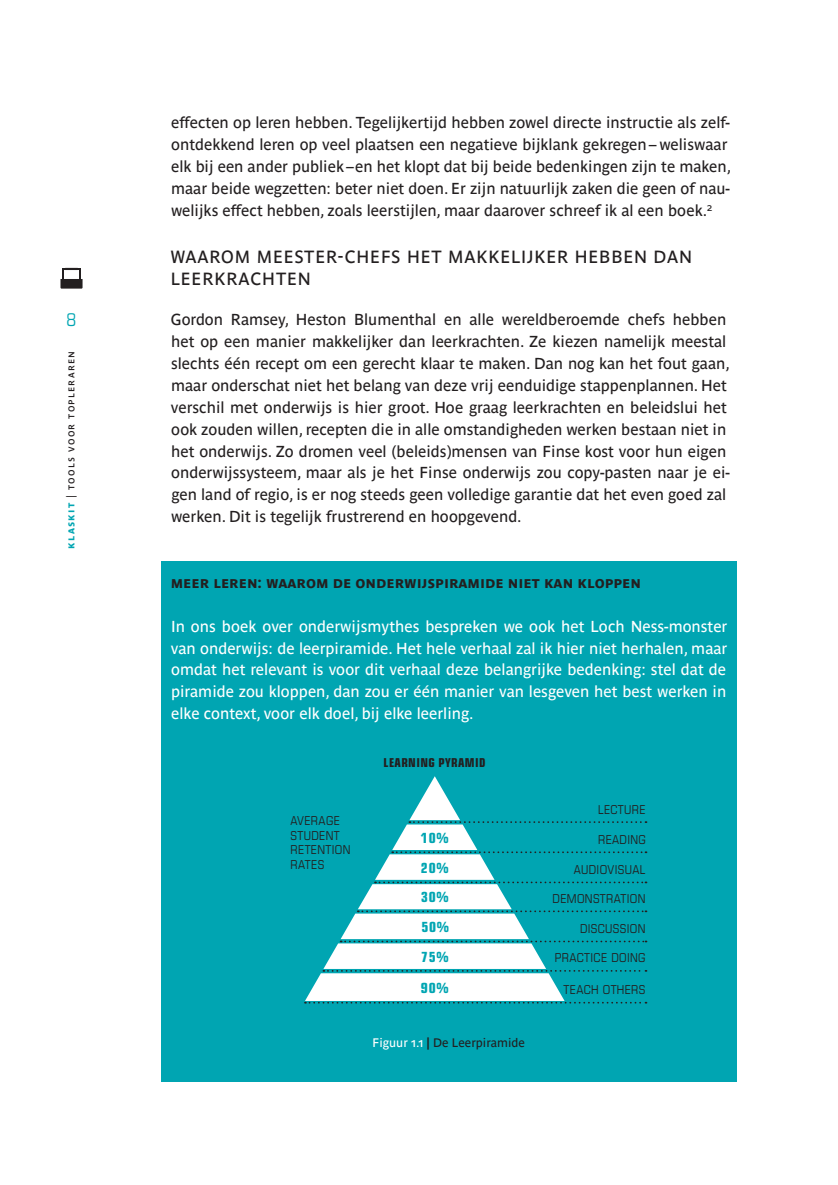
<style>
.page{position:relative;width:838px;height:1185px;background:#fff}
.page>*{position:absolute;margin:0;border:0;box-sizing:border-box;transform-origin:0 0}
.t1{font:17.5px/21.9px "Parisine Ptf";letter-spacing:.05em;color:#231f20}
.t2{font:condensed 17.5px "Eurostile";color:#00a5b2}
.t3{font:15.75px/21.9px "Parisine Ptf";color:#231f20}
.t4{font:15.75px/21.9px "Parisine Ptf";color:#fff;text-align:justify}
.t5{font:700 15.75px "Parisine Ptf";color:#231f20}
.t6{font:700 condensed 14px/29.9px "Eurostile";letter-spacing:.05em;color:#00a5b2;text-align:justify}
.t7{font:condensed 12.25px/14.5px "Eurostile";letter-spacing:.03em;color:#231f20}
.t8{font:12.25px "Parisine Ptf";color:#231f20}
.t9{font:700 condensed 12.25px "Eurostile";letter-spacing:.03em;color:#231f20}
.t10{font:10.5px "Parisine Ptf";letter-spacing:.115em;color:#231f20}
.s1{font-weight:700;color:#00a5b2}
.s2{color:#fff}
.s3{font-weight:700}
</style>
<div class="page">
<div style="left:161px;top:561px;width:575px;height:40px;background:#00a5b2"></div>
<div style="left:161px;top:583px;width:575px;height:40px;background:#00a5b2"></div>
<div style="left:161px;top:610px;width:575px;height:122px;background:#00a5b2"></div>
<div style="left:161px;top:719px;width:575px;height:35px;background:#00a5b2"></div>
<div style="left:161px;top:741px;width:575px;height:35px;background:#00a5b2"></div>
<div style="left:161px;top:763px;width:575px;height:35px;background:#00a5b2"></div>
<div style="left:161px;top:785px;width:575px;height:35px;background:#00a5b2"></div>
<div style="left:161px;top:809px;width:575px;height:32px;background:#00a5b2"></div>
<div style="left:161px;top:831px;width:575px;height:32px;background:#00a5b2"></div>
<div style="left:161px;top:853px;width:575px;height:31px;background:#00a5b2"></div>
<div style="left:161px;top:875px;width:575px;height:31px;background:#00a5b2"></div>
<div style="left:161px;top:897px;width:575px;height:31px;background:#00a5b2"></div>
<div style="left:161px;top:919px;width:575px;height:31px;background:#00a5b2"></div>
<div style="left:161px;top:941px;width:575px;height:31px;background:#00a5b2"></div>
<div style="left:161px;top:962px;width:575px;height:32px;background:#00a5b2"></div>
<div style="left:161px;top:984px;width:575px;height:32px;background:#00a5b2"></div>
<div style="left:161px;top:1006px;width:575px;height:32px;background:#00a5b2"></div>
<div style="left:161px;top:1028px;width:575px;height:31px;background:#00a5b2"></div>
<div style="left:161px;top:1047px;width:575px;height:35px;background:#00a5b2"></div>
<svg style="left:305px;top:776px;width:341px;height:227px"></svg>
<svg style="left:60px;top:268px;width:22px;height:21px"></svg>
<p class="t2" style="left:67px;top:309px;width:11px">8</p>
<p class="t10" style="left:63px;top:548px;width:199px;rotate:-90deg"><span class="s1">klaskit</span> | tools voor topleraren</p>
<p class="t3" style="left:171px;top:110px;width:561px">effecten op leren hebben. Tegelijkertijd hebben zowel directe instructie als zelf&shy;ontdekkend leren op veel plaatsen een negatieve bijklank gekregen – weliswaar elk bij een ander publiek –en het klopt dat bij beide bedenkingen zijn te maken, maar beide wegzetten: beter niet doen. Er zijn natuurlijk zaken die geen of nau&shy;welijks effect hebben, zoals leerstijlen, maar daarover schreef ik al een boek.<sup>2</sup></p>
<p class="t1" style="left:170px;top:244px;width:523px">WAAROM MEESTER-CHEFS HET MAKKELIJKER HEBBEN DAN<br>LEERKRACHTEN</p>
<p class="t3" style="left:171px;top:307px;width:560px">Gordon Ramsey, Heston Blumenthal en alle wereldberoemde chefs hebben het op een manier makkelijker dan leerkrachten. Ze kiezen namelijk meestal slechts één recept om een gerecht klaar te maken. Dan nog kan het fout gaan, maar onderschat niet het belang van deze vrij eenduidige stappenplannen. Het verschil met onderwijs is hier groot. Hoe graag leerkrachten en beleidslui het ook zouden willen, recepten die in alle omstandigheden werken bestaan niet in het onderwijs. Zo dromen veel (beleids)mensen van Finse kost voor hun eigen onderwijssysteem, maar als je het Finse onderwijs zou copy-pasten naar je ei&shy;gen land of regio, is er nog steeds geen volledige garantie dat het even goed zal werken. Dit is tegelijk frustrerend en hoopgevend.</p>
<p class="t5" style="left:171px;top:570px;width:472px">Meer leren: Waarom de onderwijspiramide niet kan kloppen</p>
<p class="t4" style="left:171px;top:614px;width:558px">In ons boek over onderwijsmythes bespreken we ook het Loch Ness-monster van onderwijs: de leerpiramide. Het hele verhaal zal ik hier niet herhalen, maar omdat het relevant is voor dit verhaal deze belangrijke bedenking: stel dat de piramide zou kloppen, dan zou er één manier van lesgeven het best werken in elke context, voor elk doel, bij elke leerling.</p>
<p class="t7" style="left:290px;top:813px;width:61px">AVERAGE<br>STUDENT<br>RETENTION<br>RATES</p>
<p class="t9" style="left:383px;top:755px;width:103px">LEARNING PYRAMID</p>
<p class="t6" style="left:421px;top:822px;width:30px">10% 20% 30% 50% 75% 90%</p>
<p class="t8" style="left:372px;top:1034px;width:154px"><span class="s2">Figuur 1.1</span> <span class="s3">|</span> De Leerpiramide</p>
<p class="t7" style="left:598px;top:802px;width:49px">LECTURE</p>
<p class="t7" style="left:598px;top:832px;width:49px">READING</p>
<p class="t7" style="left:573px;top:862px;width:73px">AUDIOVISUAL</p>
<p class="t7" style="left:552px;top:891px;width:94px">DEMONSTRATION</p>
<p class="t7" style="left:580px;top:921px;width:67px">DISCUSSION</p>
<p class="t7" style="left:555px;top:950px;width:92px">PRACTICE DOING</p>
<p class="t7" style="left:563px;top:982px;width:83px">TEACH OTHERS</p>
</div>
